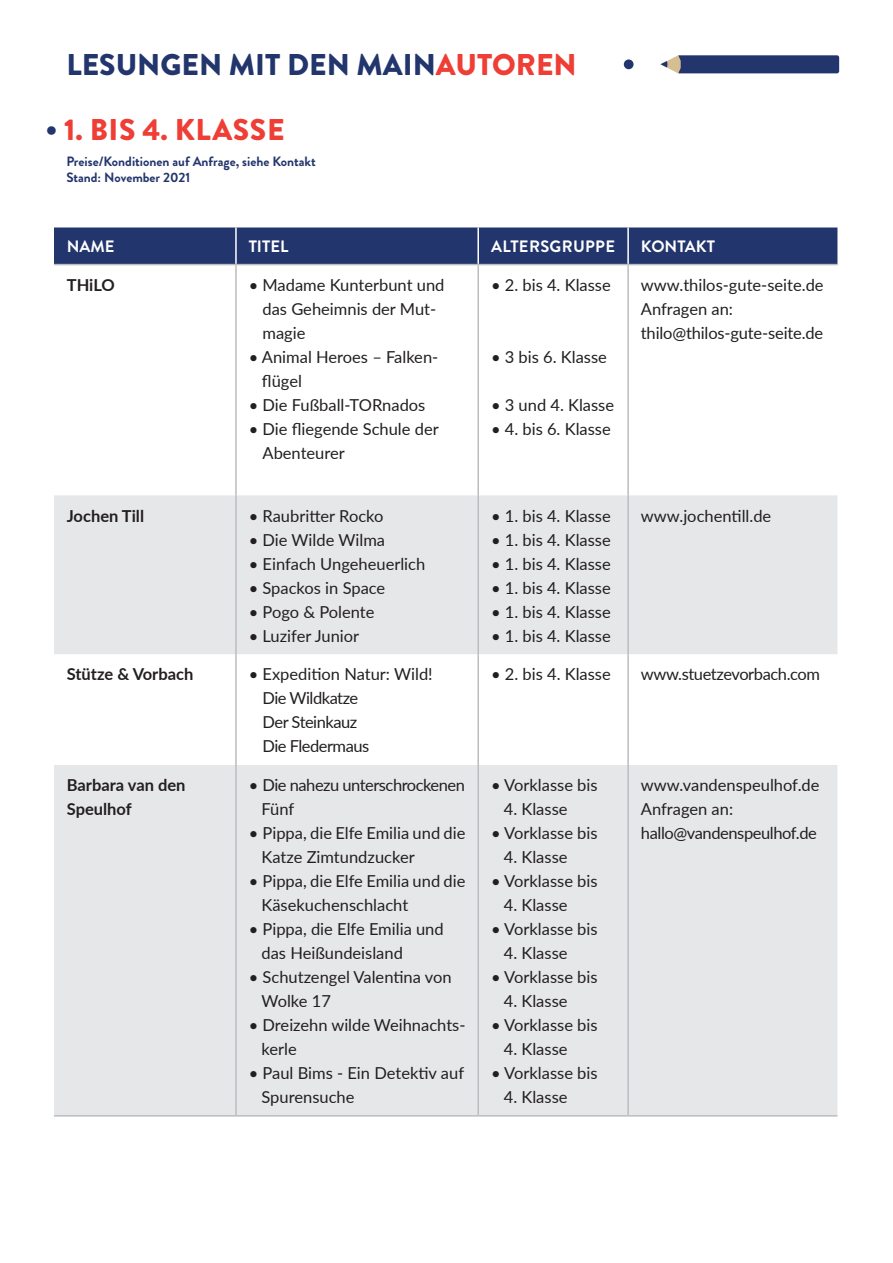
<style>
.page{position:relative;width:893px;height:1263px;background:#fff}
.page>*{position:absolute;margin:0;border:0;box-sizing:border-box;transform-origin:0 0}
.t1{font:900 30px "Brandon Grotesque";color:#22356c}
.t2{font:900 30px "Brandon Grotesque";letter-spacing:.02em;color:#ee3e35}
.t3{font:16.5px/24px "Lato";color:#231f20}
.t4{font:16.5px/24px "Lato";letter-spacing:-.03em;color:#231f20}
.t5{font:700 16.5px/24px "Lato";color:#231f20}
.t6{font:16.5px "Lato";letter-spacing:-.025em;color:#231f20}
.t7{font:700 16.5px "Brandon Grotesque";color:#fff}
.t8{font:700 16.5px "Brandon Grotesque";letter-spacing:.02em;color:#fff}
.t9{font:700 13.5px/16.2px "Brandon Grotesque";color:#22356c}
.s1{color:#ee3e35}
.s2{color:#22356c}
</style>
<div class="page">
<div style="left:54px;top:227px;width:783px;height:37px;background:#22356c"></div>
<svg style="left:54px;top:495px;width:783px;height:620px;fill:#e6e7e9"></svg>
<hr style="left:235px;top:265px;width:2px;height:230px;background:#bcbdc0">
<hr style="left:477px;top:265px;width:2px;height:230px;background:#bcbdc0">
<hr style="left:627px;top:265px;width:2px;height:230px;background:#bcbdc0">
<hr style="left:235px;top:495px;width:2px;height:159px;background:#bcbdc0">
<hr style="left:477px;top:495px;width:2px;height:159px;background:#bcbdc0">
<hr style="left:627px;top:495px;width:2px;height:159px;background:#bcbdc0">
<hr style="left:235px;top:654px;width:2px;height:111px;background:#bcbdc0">
<hr style="left:477px;top:654px;width:2px;height:111px;background:#bcbdc0">
<hr style="left:627px;top:654px;width:2px;height:111px;background:#bcbdc0">
<hr style="left:235px;top:765px;width:2px;height:350px;background:#bcbdc0">
<hr style="left:477px;top:765px;width:2px;height:350px;background:#bcbdc0">
<hr style="left:627px;top:765px;width:2px;height:350px;background:#bcbdc0">
<hr style="left:54px;top:264px;width:182px;height:1px;background:#bcbdc0">
<hr style="left:236px;top:264px;width:242px;height:1px;background:#bcbdc0">
<hr style="left:478px;top:264px;width:150px;height:1px;background:#bcbdc0">
<hr style="left:628px;top:264px;width:209px;height:1px;background:#bcbdc0">
<hr style="left:54px;top:1115px;width:182px;height:1px;background:#bcbdc0">
<hr style="left:236px;top:1115px;width:242px;height:1px;background:#bcbdc0">
<hr style="left:478px;top:1115px;width:150px;height:1px;background:#bcbdc0">
<hr style="left:628px;top:1115px;width:209px;height:1px;background:#bcbdc0">
<hr style="left:235px;top:227px;width:2px;height:37px;background:#fff">
<hr style="left:477px;top:227px;width:2px;height:37px;background:#fff">
<hr style="left:627px;top:227px;width:2px;height:37px;background:#fff">
<svg style="left:660px;top:55px;width:179px;height:18px;background:#3a4977"></svg>
<div style="left:624px;top:59px;width:9px;height:10px;background:#22356c;border-radius:50%"></div>
<h1 class="t1" style="left:66px;top:43px;width:512px">LESUNGEN MIT DEN MAIN<span class="s1">AUTOREN</span></h1>
<h1 class="t2" style="left:45px;top:108px;width:241px"><span class="s2">•</span> 1. BIS 4. KLASSE</h1>
<p class="t9" style="left:66px;top:154px;width:251px">Preise/Konditionen auf Anfrage, siehe Kontakt<br>Stand: November 2021</p>
<p class="t7" style="left:67px;top:235px;width:49px">NAME</p>
<p class="t7" style="left:249px;top:235px;width:41px">TITEL</p>
<p class="t8" style="left:491px;top:235px;width:125px">ALTERSGRUPPE</p>
<p class="t7" style="left:641px;top:235px;width:76px">KONTAKT</p>
<p class="t5" style="left:67px;top:272px;width:50px">THiLO</p>
<p class="t3" style="left:263px;top:272px;width:183px;text-indent:-14px">• Madame Kunterbunt und das Geheimnis der Mut&shy;magie</p>
<p class="t3" style="left:262px;top:344px;width:178px;text-indent:-13px">• Animal Heroes – Falken&shy;flügel</p>
<p class="t3" style="left:249px;top:392px;width:178px">• Die Fußball-TORnados</p>
<p class="t3" style="left:263px;top:416px;width:178px;text-indent:-14px">• Die fliegende Schule der<br>Abenteurer</p>
<p class="t3" style="left:491px;top:272px;width:121px">• 2. bis 4. Klasse</p>
<p class="t3" style="left:641px;top:272px;width:184px">www.thilos-gute-seite.de<br>Anfragen an: thilo@thilos-gute-seite.de</p>
<p class="t3" style="left:491px;top:344px;width:117px">• 3 bis 6. Klasse</p>
<p class="t3" style="left:491px;top:392px;width:125px">• 3 und 4. Klasse</p>
<p class="t3" style="left:491px;top:416px;width:121px">• 4. bis 6. Klasse</p>
<p class="t5" style="left:67px;top:503px;width:79px">Jochen Till</p>
<p class="t3" style="left:249px;top:503px;width:136px">• Raubritter Rocko</p>
<p class="t3" style="left:249px;top:527px;width:138px">• Die Wilde Wilma</p>
<p class="t3" style="left:249px;top:551px;width:178px">• Einfach Ungeheuerlich</p>
<p class="t3" style="left:249px;top:575px;width:138px">• Spackos in Space</p>
<p class="t3" style="left:249px;top:599px;width:127px">• Pogo &amp; Polente</p>
<p class="t3" style="left:249px;top:623px;width:112px">• Luzifer Junior</p>
<p class="t3" style="left:491px;top:503px;width:121px">• 1. bis 4. Klasse</p>
<p class="t3" style="left:491px;top:527px;width:121px">• 1. bis 4. Klasse</p>
<p class="t3" style="left:491px;top:551px;width:121px">• 1. bis 4. Klasse</p>
<p class="t3" style="left:491px;top:575px;width:121px">• 1. bis 4. Klasse</p>
<p class="t3" style="left:491px;top:599px;width:121px">• 1. bis 4. Klasse</p>
<p class="t3" style="left:491px;top:623px;width:121px">• 1. bis 4. Klasse</p>
<p class="t3" style="left:641px;top:503px;width:132px">www.jochentill.de</p>
<p class="t5" style="left:67px;top:662px;width:128px">Stütze &amp; Vorbach</p>
<p class="t4" style="left:263px;top:662px;width:172px;text-indent:-14px">• Expedition Natur: Wild!<br>Die Wildkatze<br>Der Steinkauz<br>Die Fledermaus</p>
<p class="t3" style="left:491px;top:662px;width:121px">• 2. bis 4. Klasse</p>
<p class="t6" style="left:641px;top:663px;width:181px">www.stuetzevorbach.com</p>
<p class="t5" style="left:67px;top:772px;width:120px">Barbara van den<br>Speulhof</p>
<p class="t4" style="left:262px;top:772px;width:205px;text-indent:-13px">• Die nahezu unterschrockenen<br>Fünf</p>
<p class="t3" style="left:262px;top:820px;width:205px;text-indent:-13px">• Pippa, die Elfe Emilia und die<br>Katze Zimtundzucker</p>
<p class="t3" style="left:262px;top:868px;width:205px;text-indent:-13px">• Pippa, die Elfe Emilia und die<br>Käsekuchenschlacht</p>
<p class="t3" style="left:262px;top:916px;width:184px;text-indent:-13px">• Pippa, die Elfe Emilia und das Heißundeisland</p>
<p class="t3" style="left:262px;top:964px;width:192px;text-indent:-13px">• Schutzengel Valentina von<br>Wolke 17</p>
<p class="t3" style="left:262px;top:1013px;width:205px;text-indent:-13px">• Dreizehn wilde Weihnachts&shy;kerle</p>
<p class="t3" style="left:262px;top:1061px;width:204px;text-indent:-13px">• Paul Bims - Ein Detektiv auf<br>Spurensuche</p>
<p class="t3" style="left:491px;top:773px;width:108px">• Vorklasse bis</p>
<p class="t3" style="left:504px;top:797px;width:65px">4. Klasse</p>
<p class="t3" style="left:491px;top:821px;width:108px">• Vorklasse bis</p>
<p class="t3" style="left:504px;top:845px;width:65px">4. Klasse</p>
<p class="t3" style="left:491px;top:869px;width:108px">• Vorklasse bis</p>
<p class="t3" style="left:504px;top:893px;width:65px">4. Klasse</p>
<p class="t3" style="left:491px;top:917px;width:108px">• Vorklasse bis</p>
<p class="t3" style="left:504px;top:941px;width:65px">4. Klasse</p>
<p class="t3" style="left:491px;top:965px;width:108px">• Vorklasse bis</p>
<p class="t3" style="left:504px;top:989px;width:65px">4. Klasse</p>
<p class="t3" style="left:491px;top:1013px;width:108px">• Vorklasse bis</p>
<p class="t3" style="left:504px;top:1037px;width:65px">4. Klasse</p>
<p class="t3" style="left:491px;top:1061px;width:108px">• Vorklasse bis</p>
<p class="t3" style="left:504px;top:1085px;width:65px">4. Klasse</p>
<p class="t3" style="left:641px;top:773px;width:180px">www.vandenspeulhof.de<br>Anfragen an: hallo@vandenspeulhof.de</p>
</div>
